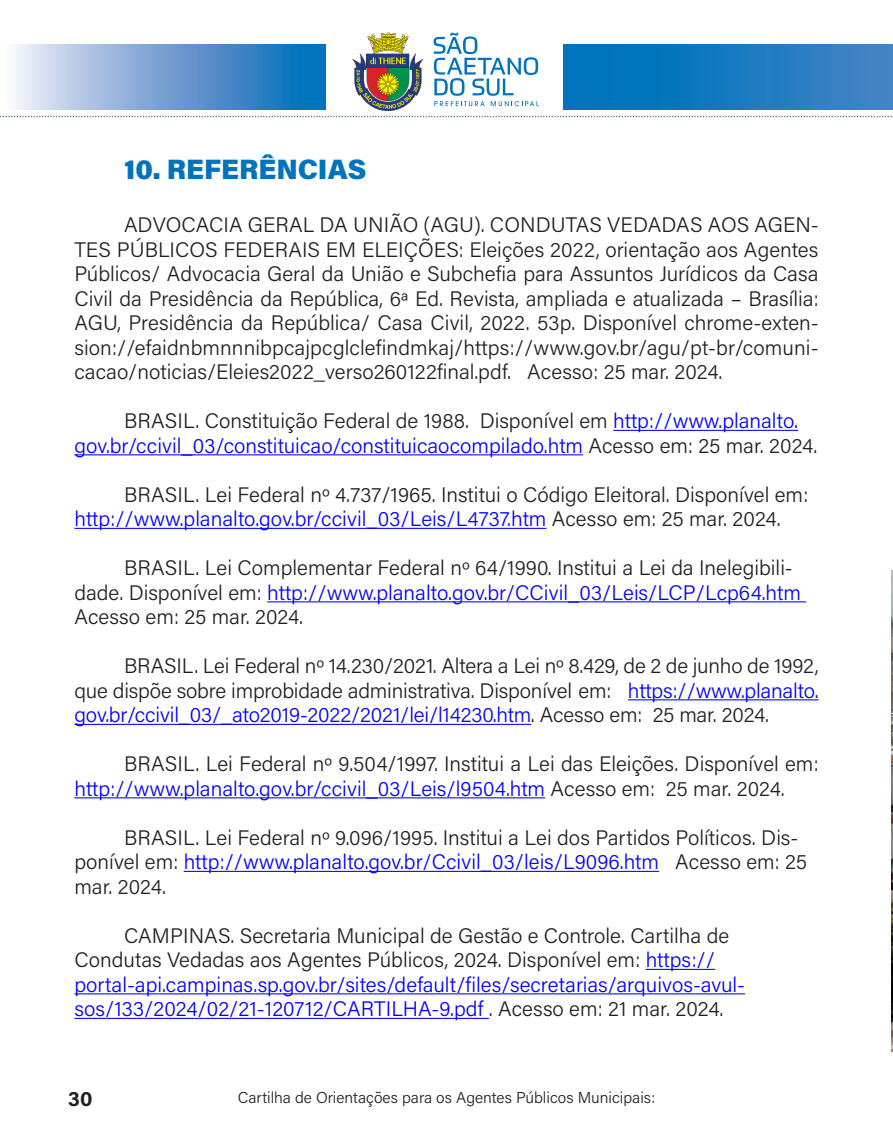
<style>
.page{position:relative;width:893px;height:1141px;background:#fff}
.page>*{position:absolute;margin:0;border:0;box-sizing:border-box;transform-origin:0 0}
.Título_numeraçaão_inicial{font:900 28px "Acumin Pro";color:#0073bc}
.t1{font:300 21px/24.5px "Acumin Pro";color:#231f20}
.t2{font:300 21px/24.5px "Acumin Pro";color:#00f}
.t3{font:700 21px "Acumin Pro";color:#231f20}
.t4{font:300 15.75px "Acumin Pro";color:#231f20}
.s1{color:#231f20}
.s2{color:#00f}
</style>
<div class="page">
<svg style="left:0;top:32px;width:893px;height:85px"></svg>
<hr style="left:613px;top:430px;width:185px;height:1px;background:#00f">
<hr style="left:74px;top:454px;width:509px;height:1px;background:#00f">
<hr style="left:74px;top:528px;width:472px;height:1px;background:#00f">
<hr style="left:267px;top:601px;width:539px;height:1px;background:#00f">
<hr style="left:628px;top:699px;width:191px;height:1px;background:#00f">
<hr style="left:74px;top:724px;width:457px;height:1px;background:#00f">
<hr style="left:74px;top:797px;width:471px;height:1px;background:#00f">
<hr style="left:184px;top:871px;width:475px;height:1px;background:#00f">
<hr style="left:646px;top:969px;width:69px;height:1px;background:#00f">
<hr style="left:74px;top:993px;width:671px;height:1px;background:#00f">
<hr style="left:74px;top:1018px;width:415px;height:1px;background:#00f">
<img style="left:892px;top:570px;width:1px;height:482px">
<p class="Título_numeraçaão_inicial" style="left:124px;top:150px;width:244px">10. REFERÊNCIAS</p>
<p class="t1" style="left:74px;top:212px;width:746px;text-align:justify;text-indent:50px">ADVOCACIA GERAL DA UNIÃO (AGU). CONDUTAS VEDADAS AOS AGEN-TES PÚBLICOS FEDERAIS EM ELEIÇÕES: Eleições 2022, orientação aos Agentes Públicos/ Advocacia Geral da União e Subchefia para Assuntos Jurídicos da Casa Civil da Presidência da República, 6ª Ed. Revista, ampliada e atualizada – Brasília:<br>AGU, Presidência da República/ Casa Civil, 2022. 53p. Disponível chrome-exten&shy;sion://efaidnbmnnnibpcajpcglclefindmkaj/https://www.gov.br/agu/pt-br/comuni&shy;cacao/noticias/Eleies2022_verso260122final.pdf. Acesso: 25 mar. 2024.</p>
<p class="t2" style="left:74px;top:408px;width:744px;text-indent:50px"><span class="s1">BRASIL. Constituição Federal de 1988. Disponível em</span> http://www.planalto. gov.br/ccivil_03/constituicao/constituicaocompilado.htm <span class="s1">Acesso em: 25 mar. 2024.</span></p>
<p class="t1" style="left:74px;top:481px;width:735px;text-indent:50px">BRASIL. Lei Federal nº 4.737/1965. Institui o Código Eleitoral. Disponível em: <span class="s2">http://www.planalto.gov.br/ccivil_03/Leis/L4737.htm</span> Acesso em: 25 mar. 2024.</p>
<p class="t1" style="left:74px;top:555px;width:728px;text-indent:50px">BRASIL. Lei Complementar Federal nº 64/1990. Institui a Lei da Inelegibili&shy;dade. Disponível em: <span class="s2">http://www.planalto.gov.br/CCivil_03/Leis/LCP/Lcp64.htm<br></span>Acesso em: 25 mar. 2024.</p>
<p class="t1" style="left:74px;top:653px;width:746px;text-align:justify;text-indent:50px">BRASIL. Lei Federal nº 14.230/2021. Altera a Lei nº 8.429, de 2 de junho de 1992, que dispõe sobre improbidade administrativa. Disponível em: <span class="s2">https://www.planalto. gov.br/ccivil_03/_ato2019-2022/2021/lei/l14230.htm</span>. Acesso em: 25 mar. 2024.</p>
<p class="t1" style="left:74px;top:751px;width:746px;text-indent:50px">BRASIL. Lei Federal nº 9.504/1997. Institui a Lei das Eleições. Disponível em: <span class="s2">http://www.planalto.gov.br/ccivil_03/Leis/l9504.htm</span> Acesso em: 25 mar. 2024.</p>
<p class="t1" style="left:74px;top:824px;width:734px;text-indent:50px">BRASIL. Lei Federal nº 9.096/1995. Institui a Lei dos Partidos Políticos. Dis&shy;ponível em: <span class="s2">http://www.planalto.gov.br/Ccivil_03/leis/L9096.htm</span> Acesso em: 25 mar. 2024.</p>
<p class="t1" style="left:74px;top:922px;width:672px;text-indent:50px">CAMPINAS. Secretaria Municipal de Gestão e Controle. Cartilha de Condutas Vedadas aos Agentes Públicos, 2024. Disponível em: <span class="s2">https:// portal-api.campinas.sp.gov.br/sites/default/files/secretarias/arquivos-avul&shy;sos/133/2024/02/21-120712/CARTILHA-9.pdf</span> . Acesso em: 21 mar. 2024.</p>
<p class="t3" style="left:68px;top:1084px;width:26px">30</p>
<p class="t4" style="left:238px;top:1087px;width:419px">Cartilha de Orientações para os Agentes Públicos Municipais:</p>
</div>
